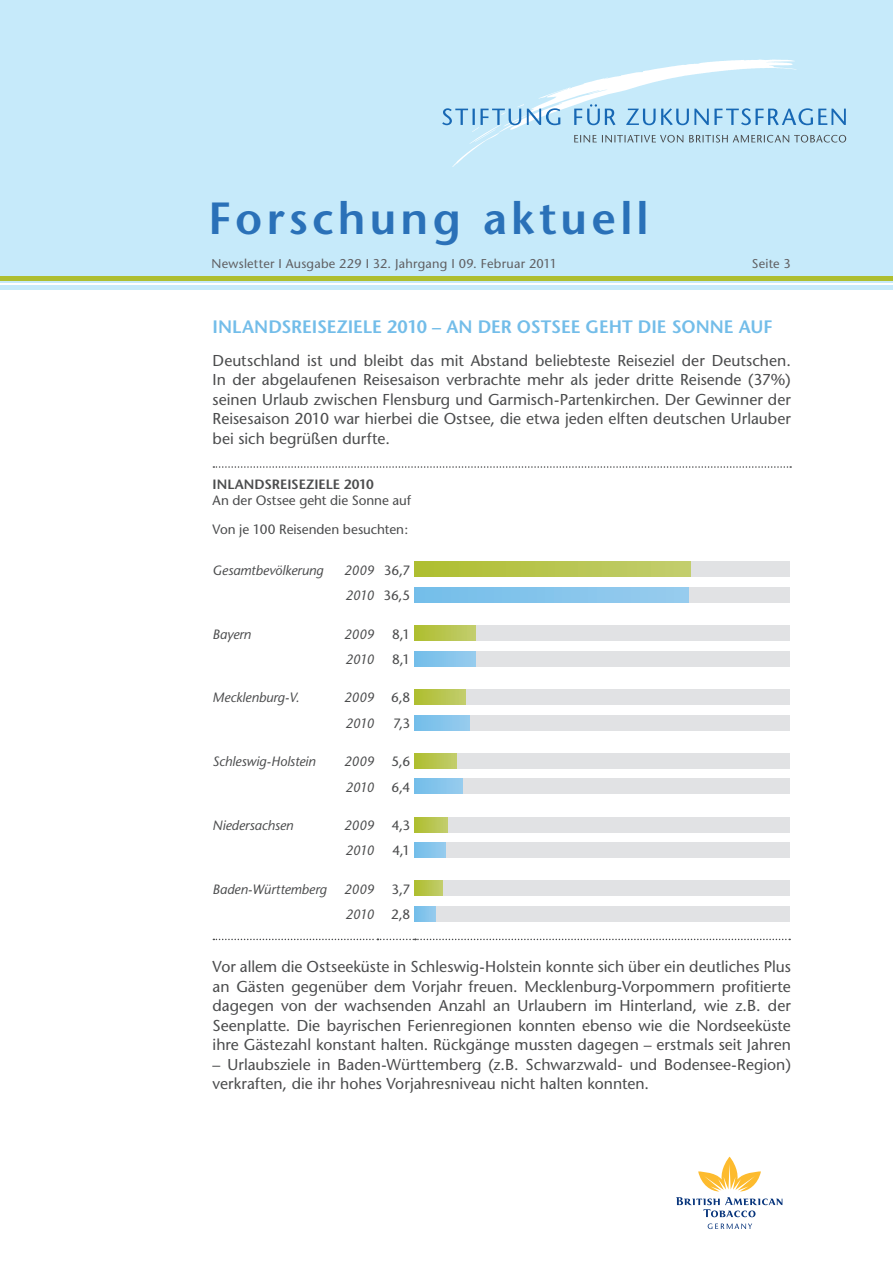
<style>
.page{position:relative;width:893px;height:1263px;background:#fff}
.page>*{position:absolute;margin:0;border:0;box-sizing:border-box;transform-origin:0 0}
.t1{font:600 45px "Stone Sans";letter-spacing:.095em;color:#2a71b8}
.t2{font:600 18px "Stone Sans";letter-spacing:-.005em;color:#73bde9}
.t3{font:15.75px/19.5px "Stone Sans";color:#4b4c4d;text-align:justify}
.t4{font:italic 13.5px "Stone Sans";letter-spacing:-.01em;color:#4b4c4d}
.t5{font:13.5px/29px "Stone Sans";color:#4b4c4d}
.t6{font:600 13.5px "Stone Sans";letter-spacing:-.005em;color:#4b4c4d}
.t7{font:italic 13.5px/25.5px "Stone Sans";letter-spacing:-.03em;color:#4b4c4d}
.t8{font:12.75px "Stone Sans";letter-spacing:.02em;color:#606063}
.s1{font-style:normal}
</style>
<div class="page">
<hr style="left:0;top:285px;width:893px;height:4px;background:#c6eafa">
<div style="left:0;top:0;width:893px;height:283px;background:#c6eafa"></div>
<svg style="left:442px;top:59px;width:404px;height:108px"></svg>
<div style="left:0;top:276px;width:893px;height:5px;background:#aebe30"></div>
<svg style="left:708px;top:1223px;width:44px;height:6px"></svg>
<svg style="left:676px;top:1197px;width:106px;height:20px"></svg>
<svg style="left:698px;top:1157px;width:63px;height:34px"></svg>
<svg style="left:213px;top:466px;width:578px;height:2px"></svg>
<svg style="left:213px;top:939px;width:577px;height:1px"></svg>
<div style="left:415px;top:562px;width:375px;height:15px;background:#e1e2e4"></div>
<svg style="left:415px;top:562px;width:275px;height:15px;background:#b8c54e"></svg>
<div style="left:415px;top:587px;width:375px;height:15px;background:#e1e2e4"></div>
<svg style="left:415px;top:587px;width:274px;height:15px;background:#85c4eb"></svg>
<div style="left:415px;top:626px;width:375px;height:15px;background:#e1e2e4"></div>
<svg style="left:415px;top:626px;width:61px;height:15px"></svg>
<div style="left:415px;top:651px;width:375px;height:15px;background:#e1e2e4"></div>
<svg style="left:415px;top:651px;width:61px;height:15px"></svg>
<div style="left:415px;top:689px;width:375px;height:15px;background:#e1e2e4"></div>
<svg style="left:415px;top:689px;width:51px;height:15px"></svg>
<div style="left:415px;top:715px;width:375px;height:15px;background:#e1e2e4"></div>
<svg style="left:415px;top:715px;width:55px;height:15px"></svg>
<div style="left:415px;top:753px;width:375px;height:15px;background:#e1e2e4"></div>
<svg style="left:415px;top:753px;width:42px;height:15px"></svg>
<div style="left:415px;top:779px;width:375px;height:15px;background:#e1e2e4"></div>
<svg style="left:415px;top:779px;width:48px;height:15px"></svg>
<div style="left:415px;top:817px;width:375px;height:15px;background:#e1e2e4"></div>
<svg style="left:415px;top:817px;width:32px;height:15px"></svg>
<div style="left:415px;top:843px;width:375px;height:15px;background:#e1e2e4"></div>
<svg style="left:415px;top:843px;width:31px;height:15px"></svg>
<div style="left:415px;top:881px;width:375px;height:15px;background:#e1e2e4"></div>
<svg style="left:415px;top:881px;width:28px;height:15px"></svg>
<div style="left:415px;top:906px;width:375px;height:15px;background:#e1e2e4"></div>
<svg style="left:415px;top:906px;width:21px;height:15px"></svg>
<h1 class="t1" style="left:208px;top:190px;width:442px">FORSCHUNG AKTUELL</h1>
<p class="t8" style="left:212px;top:256px;width:347px">Newsletter I Ausgabe 229 I 32. Jahrgang I 09. Februar 2011</p>
<p class="t8" style="left:752px;top:256px;width:41px">Seite 3</p>
<p class="t2" style="left:213px;top:316px;width:53px">INLANDSREISE</p>
<p class="t2" style="left:337px;top:316px;width:20px">ZIELE</p>
<p class="t2" style="left:387px;top:316px;width:103px">2010 – AN DER</p>
<p class="t2" style="left:517px;top:316px;width:45px">OSTSEE</p>
<p class="t2" style="left:586px;top:316px;width:13px">GEH</p>
<p class="t2" style="left:622px;top:316px;width:26px">T DIE</p>
<p class="t2" style="left:672px;top:316px;width:14px">SONNE</p>
<p class="t2" style="left:739px;top:316px;width:35px">AUF</p>
<p class="t3" style="left:213px;top:350px;width:580px">Deutschland ist und bleibt das mit Abstand beliebteste Reiseziel der Deutschen.<br>In der abgelaufenen Reisesaison verbrachte mehr als jeder dritte Reisende (37%) seinen Urlaub zwischen Flensburg und Garmisch-Partenkirchen. Der Gewinner der Reisesaison 2010 war hierbei die Ostsee, die etwa jeden elften deutschen Urlauber bei sich begrüßen durfte.</p>
<p class="t6" style="left:213px;top:476px;width:163px">I NLANDSREISEZIELE 2010</p>
<p class="t5" style="left:213px;top:486px;width:200px">An der Ostsee geht die Sonne auf<br>Von je 100 Reisenden besuchten:</p>
<p class="t4" style="left:213px;top:562px;width:112px">Gesamtbevölkerung</p>
<p class="t7" style="left:344px;top:557px;width:68px">2009 <span class="s1">36,7<br></span>2010 <span class="s1">36,5</span></p>
<p class="t4" style="left:213px;top:626px;width:40px">Bayern</p>
<p class="t4" style="left:344px;top:626px;width:32px">2009</p>
<p class="t5" style="left:392px;top:619px;width:20px">8,1</p>
<p class="t4" style="left:345px;top:651px;width:30px">2010</p>
<p class="t5" style="left:392px;top:645px;width:20px">8,1</p>
<p class="t4" style="left:213px;top:689px;width:89px">Mecklenburg-V.</p>
<p class="t4" style="left:344px;top:689px;width:32px">2009</p>
<p class="t5" style="left:391px;top:683px;width:21px">6,8</p>
<p class="t4" style="left:345px;top:715px;width:30px">2010</p>
<p class="t5" style="left:393px;top:709px;width:19px">7,3</p>
<p class="t4" style="left:213px;top:753px;width:105px">Schleswig-Holstein</p>
<p class="t4" style="left:344px;top:753px;width:32px">2009</p>
<p class="t5" style="left:392px;top:747px;width:20px">5,6</p>
<p class="t4" style="left:345px;top:779px;width:30px">2010</p>
<p class="t5" style="left:391px;top:772px;width:20px">6,4</p>
<p class="t4" style="left:213px;top:817px;width:82px">Niedersachsen</p>
<p class="t4" style="left:344px;top:817px;width:32px">2009</p>
<p class="t5" style="left:392px;top:811px;width:20px">4,3</p>
<p class="t4" style="left:345px;top:842px;width:30px">2010</p>
<p class="t5" style="left:392px;top:836px;width:19px">4,1</p>
<p class="t4" style="left:213px;top:881px;width:116px">Baden-Württemberg</p>
<p class="t4" style="left:344px;top:881px;width:32px">2009</p>
<p class="t5" style="left:392px;top:874px;width:20px">3,7</p>
<p class="t4" style="left:345px;top:906px;width:30px">2010</p>
<p class="t5" style="left:391px;top:900px;width:21px">2,8</p>
<p class="t3" style="left:213px;top:957px;width:580px">Vor allem die Ostseeküste in Schleswig-Holstein konnte sich über ein deutliches Plus an Gästen gegenüber dem Vorjahr freuen. Mecklenburg-Vorpommern profitierte dagegen von der wachsenden Anzahl an Urlaubern im Hinterland, wie z.B. der Seenplatte. Die bayrischen Ferienregionen konnten ebenso wie die Nordseeküste ihre Gästezahl konstant halten. Rückgänge mussten dagegen – erstmals seit Jahren</p>
<p class="t3" style="left:213px;top:1054px;width:580px">– Urlaubsziele in Baden-Württemberg (z.B. Schwarzwald- und Bodensee-Region) verkraften, die ihr hohes Vorjahresniveau nicht halten konnten.</p>
</div>
